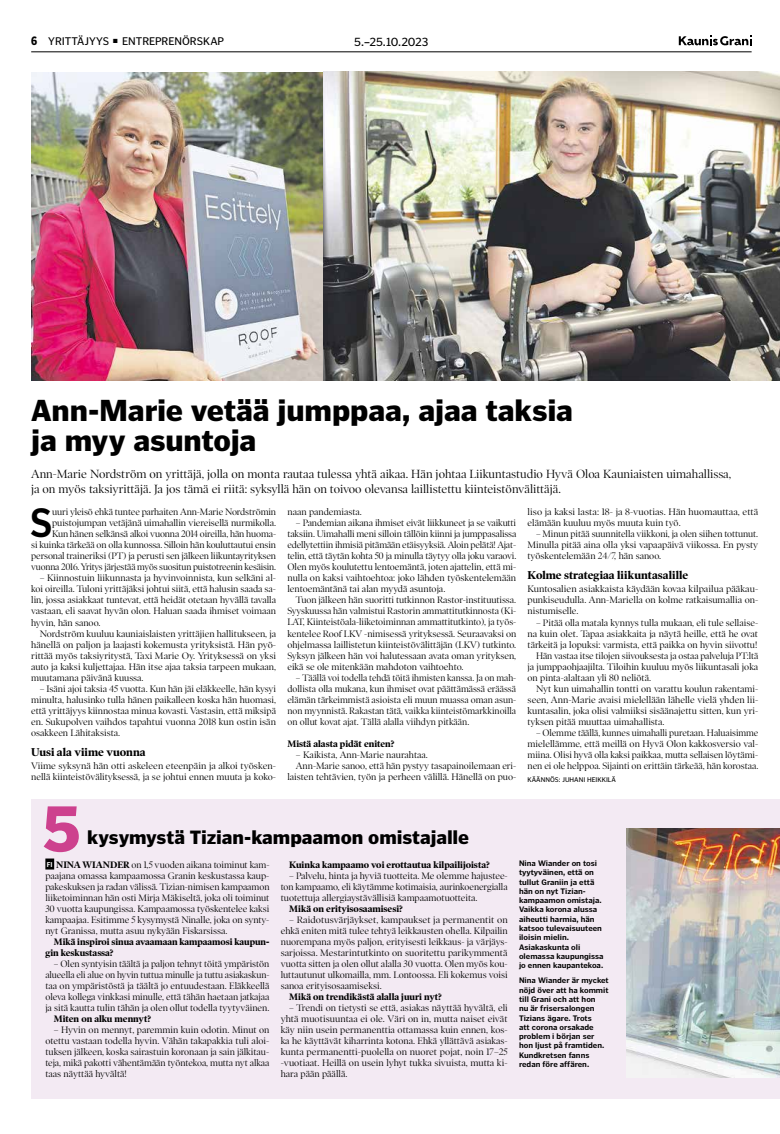
<style>
.page{position:relative;width:780px;height:1134px;background:#fff}
.page>*{position:absolute;margin:0;border:0;box-sizing:border-box;transform-origin:0 0}
.t1{font:900 64px "Poynter Gothic Text";color:#cd418e}
.t2{font:700 41.2px "Poynter Gothic Text";color:#000;scale:.93 1}
.t3{font:900 30px/30px "Poynter Gothic Text";letter-spacing:-.01em;color:#000}
.t4{font:900 19px "Poynter Gothic Text";letter-spacing:-.005em;color:#000}
.t5{font:12px/15px "Poynter OS Disp";color:#000}
.t6{font:12px "Poynter Gothic Text";letter-spacing:-.015em;color:#000}
.t7{font:700 11.5px "Poynter OS Disp";letter-spacing:.005em;color:#000}
.t8{font:11.3px "Poynter Gothic Text";color:#000}
.t9{font:9.5px/11px "Poynter OS Disp";color:#000;text-align:justify}
.t10{font:9.5px/11px "Poynter OS Disp";color:#000;text-align:justify;scale:.96 1}
.t11{font:700 9.5px/11px "Poynter OS Disp";color:#000}
.t12{font:700 8px/9.3px "Poynter Gothic Text";color:#000}
.t13{font:6.9px "Poynter Gothic Text";letter-spacing:.005em;color:#000}
.s1{font-weight:900;font-size:12px}
.s2{font-family:"Poynter Gothic Text";font-weight:700;font-size:7px;color:#fff}
.s3{font-weight:700}
</style>
<div class="page">
<hr style="left:31px;top:52px;width:720px;height:1px;background:#000">
<svg style="left:678px;top:36px;width:73px;height:9px"></svg>
<div style="left:31px;top:799px;width:749px;height:299px;background:#f3eaf3"></div>
<img style="left:31px;top:72px;width:749px;height:308px">
<img style="left:626px;top:828px;width:154px;height:249px">
<div style="left:45px;top:858px;width:9px;height:11px;background:#000"></div>
<p class="t8" style="left:31px;top:35px;width:194px"><span class="s1">6</span> YRITTÄJYYS ■ ENTREPRENÖRSKAP</p>
<p class="t6" style="left:354px;top:35px;width:76px">5.–25.10.2023</p>
<h3 class="t3" style="left:31px;top:395px;width:543px">Ann-Marie vetää jumppaa, ajaa taksia ja myy asuntoja</h3>
<p class="t5" style="left:31px;top:466px;width:701px">Ann-Marie Nordström on yrittäjä, jolla on monta rautaa tulessa yhtä aikaa. Hän johtaa Liikuntastudio Hyvä Oloa Kauniaisten uimahallissa, ja on myös taksiyrittäjä. Ja jos tämä ei riitä: syksyllä hän on toivoo olevansa laillistettu kiinteistönvälittäjä.</p>
<h2 class="t2" style="left:30px;top:500px;width:25px">S</h2>
<p class="t9" style="left:31px;top:507px;width:246px;text-align:right">uuri yleisö ehkä tuntee parhaiten Ann-Marie Nordströmin puistojumpan vetäjänä uimahallin viereisellä nurmikolla.<br>Kun hänen selkänsä alkoi vuonna 2014 oireilla, hän huoma-<br>si kuinka tärkeää on olla kunnossa. Silloin hän kouluttautui ensin personal traineriksi (PT) ja perusti sen jälkeen liikuntayrityksen vuonna 2016. Yritys järjestää myös suositun puistotreenin kesäisin.</p>
<p class="t9" style="left:31px;top:573px;width:246px;text-indent:9px">– Kiinnostuin liikunnasta ja hyvinvoinnista, kun selkäni al&shy;koi oireilla. Tuloni yrittäjäksi johtui siitä, että halusin saada sa&shy;lin, jossa asiakkaat tuntevat, että heidät otetaan hyvällä tavalla vastaan, eli saavat hyvän olon. Haluan saada ihmiset voimaan hyvin, hän sanoo.</p>
<p class="t9" style="left:31px;top:628px;width:246px;text-indent:9px">Nordström kuuluu kauniaislaisten yrittäjien hallitukseen, ja hänellä on paljon ja laajasti kokemusta yrityksistä. Hän pyö&shy;rittää myös taksiyritystä, Taxi Marie Oy. Yrityksessä on yksi auto ja kaksi kuljettajaa. Hän itse ajaa taksia tarpeen mukaan, muutamana päivänä kuussa.</p>
<p class="t9" style="left:31px;top:683px;width:246px;text-indent:9px">– Isäni ajoi taksia 45 vuotta. Kun hän jäi eläkkeelle, hän kysyi minulta, halusinko tulla hänen paikalleen koska hän huomasi, että yrittäjyys kiinnostaa minua kovasti. Vastasin, että miksipä en. Sukupolven vaihdos tapahtui vuonna 2018 kun ostin isän osakkeen Lähitaksista.</p>
<p class="t7" style="left:31px;top:745px;width:116px">Uusi ala viime vuonna</p>
<p class="t9" style="left:31px;top:760px;width:246px">Viime syksynä hän otti askeleen eteenpäin ja alkoi työsken&shy;nellä kiinteistövälityksessä, ja se johtui ennen muuta ja koko-</p>
<p class="t9" style="left:287px;top:507px;width:76px">naan pandemiasta.</p>
<p class="t9" style="left:287px;top:518px;width:230px;text-indent:9px">– Pandemian aikana ihmiset eivät liikkuneet ja se vaikutti taksiin. Uimahalli meni silloin tällöin kiinni ja jumppasalissa edellytettiin ihmisiä pitämään etäisyyksiä. Aloin pelätä! Ajat&shy;telin, että täytän kohta 50 ja minulla täytyy olla joku varaovi.<br>Olen myös koulutettu lentoemäntä, joten ajattelin, että mi&shy;nulla on kaksi vaihtoehtoa: joko lähden työskentelemään lentoemäntänä tai alan myydä asuntoja.</p>
<p class="t9" style="left:287px;top:595px;width:230px;text-indent:9px">Tuon jälkeen hän suoritti tutkinnon Rastor-instituutissa.<br>Syyskuussa hän valmistui Rastorin ammattitutkinnosta (Ki-LAT, Kiinteistöala-liiketoiminnan ammattitutkinto), ja työs&shy;kentelee Roof LKV -nimisessä yrityksessä. Seuraavaksi on ohjelmassa laillistetun kiinteistövälittäjän (LKV) tutkinto.<br>Syksyn jälkeen hän voi halutessaan avata oman yrityksen, eikä se ole mitenkään mahdoton vaihtoehto.</p>
<p class="t10" style="left:287px;top:672px;width:240px;text-indent:9px">– Täällä voi todella tehdä töitä ihmisten kanssa. Ja on mah&shy;dollista olla mukana, kun ihmiset ovat päättämässä eräässä elämän tärkeimmistä asioista eli muun muassa oman asun&shy;non myynnistä. Rakastan tätä, vaikka kiinteistömarkkinoilla on ollut kovat ajat. Tällä alalla viihdyn pitkään.</p>
<p class="t11" style="left:287px;top:738px;width:108px">Mistä alasta pidät eniten?</p>
<p class="t9" style="left:296px;top:749px;width:133px">– Kaikista, Ann-Marie naurahtaa.</p>
<p class="t9" style="left:296px;top:760px;width:222px">Ann-Marie sanoo, että hän pystyy tasapainoilemaan eri-</p>
<p class="t9" style="left:287px;top:771px;width:230px">laisten tehtävien, työn ja perheen välillä. Hänellä on puo-</p>
<p class="t9" style="left:527px;top:507px;width:232px">liso ja kaksi lasta: 18- ja 8-vuotias. Hän huomauttaa, että elämään kuuluu myös muuta kuin työ.</p>
<p class="t9" style="left:527px;top:529px;width:232px;text-indent:9px">– Minun pitää suunnitella viikkoni, ja olen siihen tottunut.<br>Minulla pitää aina olla yksi vapaapäivä viikossa. En pysty työskentelemään 24/7, hän sanoo.</p>
<p class="t7" style="left:527px;top:569px;width:162px">Kolme strategiaa liikuntasalille</p>
<p class="t9" style="left:527px;top:584px;width:232px">Kuntosalien asiakkaista käydään kovaa kilpailua pääkau&shy;punkiseudulla. Ann-Mariella on kolme ratkaisumallia on&shy;nistumiselle.</p>
<p class="t9" style="left:536px;top:617px;width:224px">– Pitää olla matala kynnys tulla mukaan, eli tule sellaise-</p>
<p class="t9" style="left:527px;top:628px;width:232px">na kuin olet. Tapaa asiakkaita ja näytä heille, että he ovat</p>
<p class="t9" style="left:527px;top:639px;width:231px">tärkeitä ja lopuksi: varmista, että paikka on hyvin siivottu!</p>
<p class="t9" style="left:536px;top:650px;width:224px">Hän vastaa itse tilojen siivouksesta ja ostaa palveluja PT:ltä</p>
<p class="t9" style="left:527px;top:661px;width:232px">ja jumppaohjaajilta. Tiloihin kuuluu myös liikuntasali joka</p>
<p class="t9" style="left:527px;top:672px;width:125px">on pinta-alaltaan yli 80 neliötä.</p>
<p class="t9" style="left:536px;top:683px;width:224px">Nyt kun uimahallin tontti on varattu koulun rakentami-</p>
<p class="t9" style="left:527px;top:694px;width:232px">seen, Ann-Marie avaisi mielellään lähelle vielä yhden lii-</p>
<p class="t9" style="left:527px;top:705px;width:232px">kuntasalin, joka olisi valmiiksi sisäänajettu sitten, kun yri-</p>
<p class="t9" style="left:527px;top:716px;width:138px">tyksen pitää muuttaa uimahallista.</p>
<p class="t9" style="left:527px;top:727px;width:232px;text-indent:9px">– Olemme täällä, kunnes uimahalli puretaan. Haluaisimme mielellämme, että meillä on Hyvä Olon kakkosversio val&shy;miina. Olisi hyvä olla kaksi paikkaa, mutta sellaisen löytämi&shy;nen ei ole helppoa. Sijainti on erittäin tärkeää, hän korostaa.</p>
<p class="t13" style="left:527px;top:776px;width:90px">KÄÄNNÖS: JUHANI HEIKKILÄ</p>
<h1 class="t1" style="left:43px;top:792px;width:39px">5</h1>
<h3 class="t4" style="left:87px;top:826px;width:383px">kysymystä Tizian-kampaamon omistajalle</h3>
<p class="t9" style="left:45px;top:859px;width:226px"><span class="s2">FI</span> <span class="s3">NINA WIANDER</span> on 1,5 vuoden aikana toiminut kam&shy;paajana omassa kampaamossa Granin keskustassa kaup&shy;pakeskuksen ja radan välissä. Tizian-nimisen kampaamon liiketoiminnan hän osti Mirja Mäkiseltä, joka oli toiminut 30 vuotta kaupungissa. Kampaamossa työskentelee kaksi kampaajaa. Esitimme 5 kysymystä Ninalle, joka on synty&shy;nyt Granissa, mutta asuu nykyään Fiskarsissa.</p>
<p class="t11" style="left:45px;top:936px;width:225px;text-indent:9px">Mikä inspiroi sinua avaamaan kampaamosi kaupun&shy;gin keskustassa?</p>
<p class="t9" style="left:45px;top:958px;width:225px;text-indent:9px">– Olen syntyisin täältä ja paljon tehnyt töitä ympäristön alueella eli alue on hyvin tuttua minulle ja tuttu asiakaskun&shy;taa on ympäristöstä ja täältä jo entuudestaan. Eläkkeellä oleva kollega vinkkasi minulle, että tähän haetaan jatkajaa ja sitä kautta tulin tähän ja olen ollut todella tyytyväinen.</p>
<p class="t11" style="left:54px;top:1013px;width:99px">Miten on alku mennyt?</p>
<p class="t9" style="left:45px;top:1024px;width:226px;text-indent:9px">– Hyvin on mennyt, paremmin kuin odotin. Minut on otettu vastaan todella hyvin. Vähän takapakkia tuli aloi&shy;tuksen jälkeen, koska sairastuin koronaan ja sain jälkitau&shy;teja, mikä pakotti vähentämään työntekoa, mutta nyt alkaa taas näyttää hyvältä!</p>
<p class="t11" style="left:289px;top:859px;width:202px">Kuinka kampaamo voi erottautua kilpailijoista?</p>
<p class="t9" style="left:281px;top:870px;width:228px;text-indent:9px">– Palvelu, hinta ja hyviä tuotteita. Me olemme hajustee&shy;ton kampaamo, eli käytämme kotimaisia, aurinkoenergialla tuotettuja allergiaystävällisiä kampaamotuotteita.</p>
<p class="t11" style="left:289px;top:903px;width:115px">Mikä on erityisosaamisesi?</p>
<p class="t9" style="left:281px;top:914px;width:228px;text-indent:9px">– Raidotusvärjäykset, kampaukset ja permanentit on ehkä eniten mitä tulee tehtyä leikkausten ohella. Kilpailin nuorempana myös paljon, erityisesti leikkaus- ja värjäys&shy;sarjoissa. Mestarintutkinto on suoritettu parikymmentä vuotta sitten ja olen ollut alalla 30 vuotta. Olen myös kou&shy;luttautunut ulkomailla, mm. Lontoossa. Eli kokemus voisi sanoa erityisosaamiseksi.</p>
<p class="t11" style="left:289px;top:991px;width:154px">Mikä on trendikästä alalla juuri nyt?</p>
<p class="t9" style="left:281px;top:1002px;width:228px;text-indent:9px">– Trendi on tietysti se että, asiakas näyttää hyvältä, eli yhtä muotisuuntaa ei ole. Väri on in, mutta naiset eivät käy niin usein permanenttia ottamassa kuin ennen, kos&shy;ka he käyttävät kiharrinta kotona. Ehkä yllättävä asiakas&shy;kunta permanentti-puolella on nuoret pojat, noin 17–25 -vuotiaat. Heillä on usein lyhyt tukka sivuista, mutta ki&shy;hara pään päällä.</p>
<p class="t12" style="left:519px;top:858px;width:86px">Nina Wiander on tosi tyytyväinen, että on tullut Graniin ja että hän on nyt Tizian&shy;kampaamon omistaja.<br>Vaikka korona alussa aiheutti harmia, hän katsoo tulevaisuuteen iloisin mielin.<br>Asiakaskunta oli olemassa kaupungissa jo ennen kaupantekoa.</p>
<p class="t12" style="left:519px;top:976px;width:91px">Nina Wiander är mycket nöjd över att ha kommit till Grani och att hon<br>nu är frisersalongen<br>Tizians ägare. Trots<br>att corona orsakade problem i början ser hon ljust på framtiden.<br>Kundkretsen fanns redan före affären.</p>
</div>
